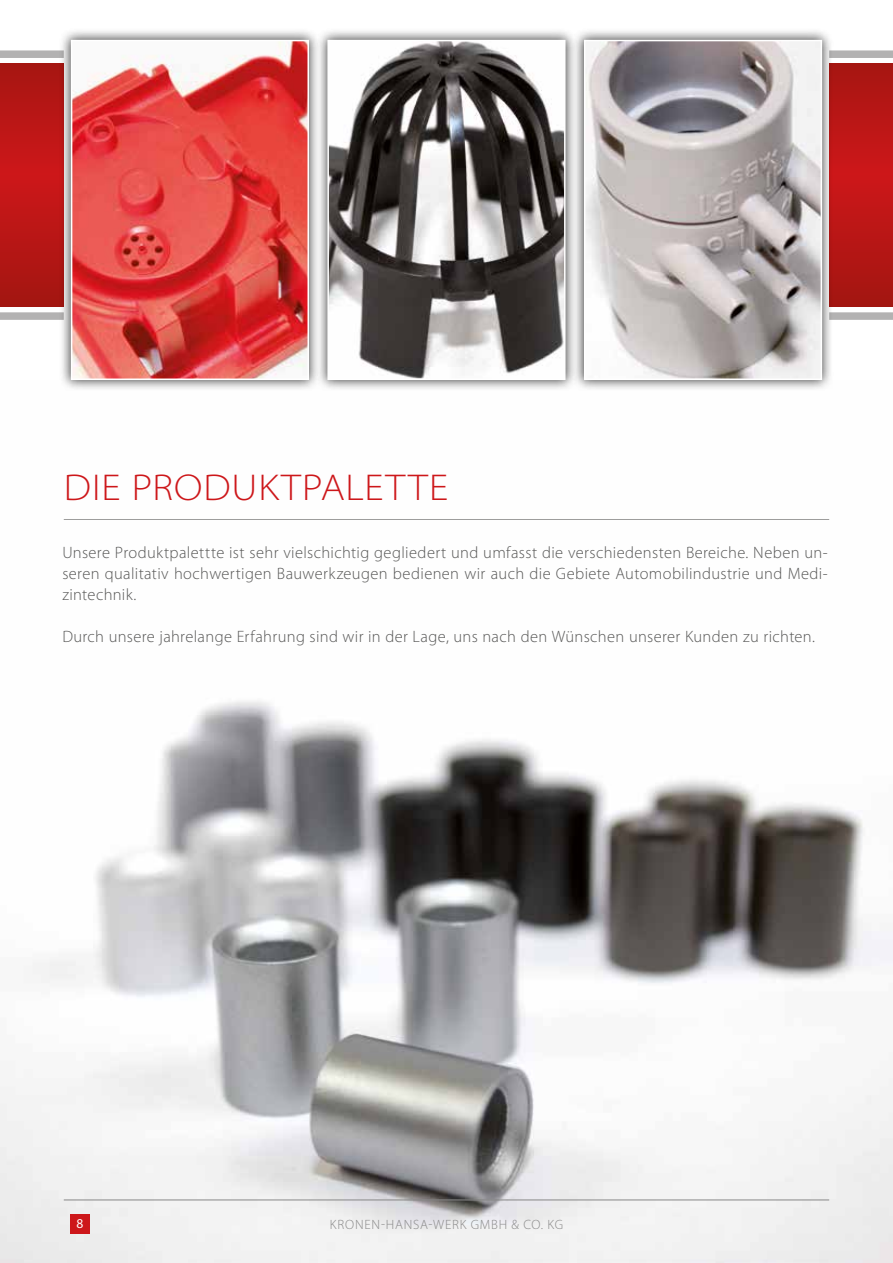
<style>
.page{position:relative;width:893px;height:1263px;background:#fff}
.page>*{position:absolute;margin:0;border:0;box-sizing:border-box;transform-origin:0 0}
.t1{font:300 semi-expanded 37.5px "Myriad Pro";letter-spacing:.03em;color:#cd171a}
.t2{font:300 16.5px/21px "Myriad Pro";letter-spacing:.02em;color:#575756;text-align:justify}
.t3{font:300 13.5px "Myriad Pro";letter-spacing:.06em;color:#878787}
.t4{font:13.5px "Myriad Pro";color:#fff}
</style>
<div class="page">
<svg style="left:834px;top:63px;width:59px;height:244px;background:#b81615"></svg>
<div style="left:829px;top:312px;width:64px;height:8px;background:#b3b2b2"></div>
<div style="left:829px;top:50px;width:64px;height:8px;background:#b3b2b2"></div>
<svg style="left:0;top:63px;width:59px;height:244px;background:#b81615"></svg>
<div style="left:0;top:312px;width:64px;height:8px;background:#b3b2b2"></div>
<div style="left:0;top:50px;width:64px;height:8px;background:#b3b2b2"></div>
<img style="left:0;top:519px;width:893px;height:744px">
<hr style="left:64px;top:1199px;width:765px;height:1px;background:#878787">
<div style="left:70px;top:1214px;width:20px;height:20px;background:#cd171a"></div>
<div style="left:59px;top:28px;width:262px;height:364px;background:#000;opacity:.75"></div>
<img style="left:74px;top:43px;width:232px;height:334px">
<div style="left:71px;top:40px;width:238px;height:340px;border:2px solid #fff"></div>
<div style="left:316px;top:28px;width:261px;height:364px;background:#000;opacity:.75"></div>
<img style="left:330px;top:43px;width:233px;height:334px">
<div style="left:327px;top:40px;width:239px;height:340px;border:2px solid #fff"></div>
<div style="left:572px;top:28px;width:262px;height:364px;background:#000;opacity:.75"></div>
<img style="left:587px;top:43px;width:232px;height:334px">
<div style="left:584px;top:40px;width:238px;height:340px;border:2px solid #fff"></div>
<hr style="left:64px;top:519px;width:765px;height:1px;background:#9d9d9c">
<h1 class="t1" style="left:64px;top:464px;width:386px">DIE PRODUKTPALETTE</h1>
<p class="t2" style="left:62px;top:542px;width:767px">Unsere Produktpalettte ist sehr vielschichtig gegliedert und umfasst die verschiedensten Bereiche. Neben un&shy;seren qualitativ hochwertigen Bauwerkzeugen bedienen wir auch die Gebiete Automobilindustrie und Medi&shy;zintechnik.</p>
<p class="t2" style="left:62px;top:626px;width:754px">Durch unsere jahrelange Erfahrung sind wir in der Lage, uns nach den Wünschen unserer Kunden zu richten.</p>
<p class="t4" style="left:77px;top:1215px;width:8px">8</p>
<p class="t3" style="left:330px;top:1216px;width:235px">KRONEN-HANSA-WERK GMBH &amp; CO. KG</p>
</div>
